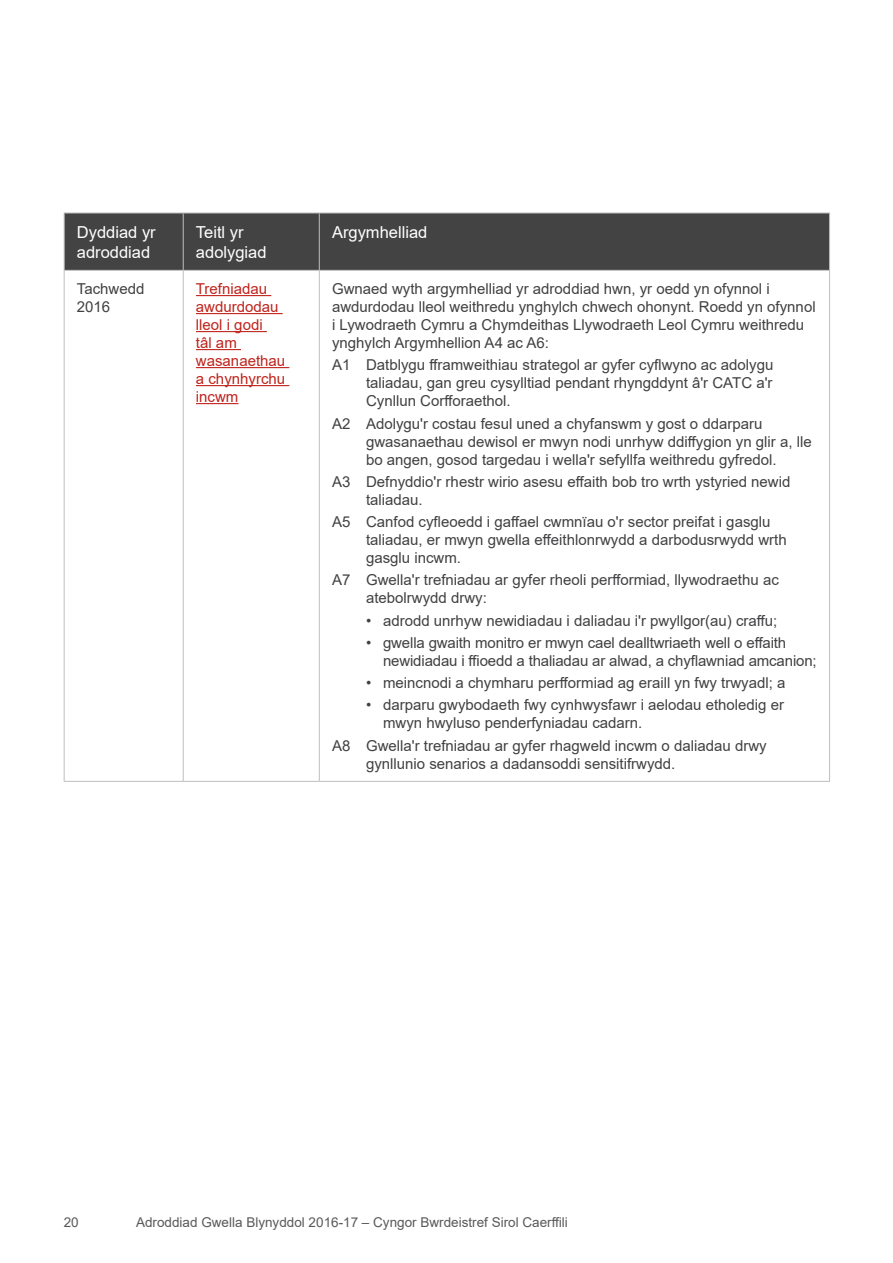
<style>
.page{position:relative;width:893px;height:1263px;background:#fff}
.page>*{position:absolute;margin:0;border:0;box-sizing:border-box;transform-origin:0 0}
.Table_header_text{font:16.5px/19.8px "Arial";color:#fff}
.Table_text{font:15px/18px "Arial";color:#414042}
.Table_text-2{font:15px/18px "Arial";color:#bf231b}
.t1{font:13.5px "Arial";color:#58595b}
</style>
<div class="page">
<div style="left:65px;top:214px;width:764px;height:56px;background:#434343"></div>
<hr style="left:64px;top:213px;width:119px;height:1px;background:#bcbec0">
<hr style="left:64px;top:213px;width:1px;height:57px;background:#bcbec0">
<hr style="left:183px;top:213px;width:136px;height:1px;background:#bcbec0">
<hr style="left:183px;top:213px;width:1px;height:57px;background:#bcbec0">
<hr style="left:319px;top:213px;width:511px;height:1px;background:#bcbec0">
<hr style="left:319px;top:213px;width:1px;height:57px;background:#bcbec0">
<hr style="left:829px;top:213px;width:1px;height:57px;background:#bcbec0">
<hr style="left:64px;top:270px;width:119px;height:1px;background:#bcbec0">
<hr style="left:64px;top:271px;width:1px;height:510px;background:#bcbec0">
<hr style="left:183px;top:270px;width:136px;height:1px;background:#bcbec0">
<hr style="left:183px;top:271px;width:1px;height:510px;background:#bcbec0">
<hr style="left:319px;top:270px;width:511px;height:1px;background:#bcbec0">
<hr style="left:319px;top:271px;width:1px;height:510px;background:#bcbec0">
<hr style="left:829px;top:271px;width:1px;height:510px;background:#bcbec0">
<hr style="left:64px;top:781px;width:119px;height:1px;background:#bcbec0">
<hr style="left:183px;top:781px;width:136px;height:1px;background:#bcbec0">
<hr style="left:319px;top:781px;width:511px;height:1px;background:#bcbec0">
<hr style="left:196px;top:295px;width:75px;height:1px;background:#bf231b">
<hr style="left:196px;top:313px;width:87px;height:1px;background:#bf231b">
<hr style="left:196px;top:331px;width:71px;height:1px;background:#bf231b">
<hr style="left:196px;top:349px;width:45px;height:1px;background:#bf231b">
<hr style="left:196px;top:367px;width:93px;height:1px;background:#bf231b">
<hr style="left:196px;top:385px;width:93px;height:1px;background:#bf231b">
<hr style="left:196px;top:403px;width:42px;height:1px;background:#bf231b">
<p class="Table_header_text" style="left:77px;top:222px;width:80px">Dyddiad yr adroddiad</p>
<p class="Table_header_text" style="left:196px;top:222px;width:72px">Teitl yr adolygiad</p>
<p class="Table_header_text" style="left:332px;top:222px;width:97px">Argymhelliad</p>
<p class="Table_text" style="left:77px;top:280px;width:69px">Tachwedd<br>2016</p>
<p class="Table_text-2" style="left:196px;top:280px;width:91px">Trefniadau awdurdodau lleol i godi<br>tâl am wasanaethau a chynhyrchu incwm</p>
<p class="Table_text" style="left:332px;top:280px;width:485px">Gwnaed wyth argymhelliad yr adroddiad hwn, yr oedd yn ofynnol i awdurdodau lleol weithredu ynghylch chwech ohonynt. Roedd yn ofynnol i Lywodraeth Cymru a Chymdeithas Llywodraeth Leol Cymru weithredu ynghylch Argymhellion A4 ac A6:</p>
<p class="Table_text" style="left:366px;top:356px;width:409px;text-align:justify;text-indent:-34px">A1 Datblygu fframweithiau strategol ar gyfer cyflwyno ac adolygu taliadau, gan greu cysylltiad pendant rhyngddynt â'r CATC a'r Cynllun Corfforaethol.</p>
<p class="Table_text" style="left:366px;top:414px;width:447px;text-indent:-34px">A2 Adolygu'r costau fesul uned a chyfanswm y gost o ddarparu gwasanaethau dewisol er mwyn nodi unrhyw ddiffygion yn glir a, lle bo angen, gosod targedau i wella'r sefyllfa weithredu gyfredol.</p>
<p class="Table_text" style="left:366px;top:472px;width:426px;text-indent:-34px">A3 Defnyddio'r rhestr wirio asesu effaith bob tro wrth ystyried newid taliadau.</p>
<p class="Table_text" style="left:366px;top:513px;width:422px;text-indent:-34px">A5 Canfod cyfleoedd i gaffael cwmnïau o'r sector preifat i gasglu taliadau, er mwyn gwella effeithlonrwydd a darbodusrwydd wrth gasglu incwm.</p>
<p class="Table_text" style="left:366px;top:571px;width:414px;text-indent:-34px">A7 Gwella'r trefniadau ar gyfer rheoli perfformiad, llywodraethu ac atebolrwydd drwy:</p>
<p class="Table_text" style="left:366px;top:611px;width:413px">• adrodd unrhyw newidiadau i daliadau i'r pwyllgor(au) craffu;</p>
<p class="Table_text" style="left:383px;top:633px;width:435px;text-indent:-17px">• gwella gwaith monitro er mwyn cael dealltwriaeth well o effaith newidiadau i ffioedd a thaliadau ar alwad, a chyflawniad amcanion;</p>
<p class="Table_text" style="left:366px;top:674px;width:421px">• meincnodi a chymharu perfformiad ag eraill yn fwy trwyadl; a</p>
<p class="Table_text" style="left:383px;top:696px;width:403px;text-indent:-17px">• darparu gwybodaeth fwy cynhwysfawr i aelodau etholedig er mwyn hwyluso penderfyniadau cadarn.</p>
<p class="Table_text" style="left:366px;top:736px;width:402px;text-indent:-34px">A8 Gwella'r trefniadau ar gyfer rhagweld incwm o daliadau drwy gynllunio senarios a dadansoddi sensitifrwydd.</p>
<p class="t1" style="left:64px;top:1213px;width:17px">20</p>
<p class="t1" style="left:136px;top:1213px;width:433px">Adroddiad Gwella Blynyddol 2016-17 – Cyngor Bwrdeistref Sirol Caerffili</p>
</div>
